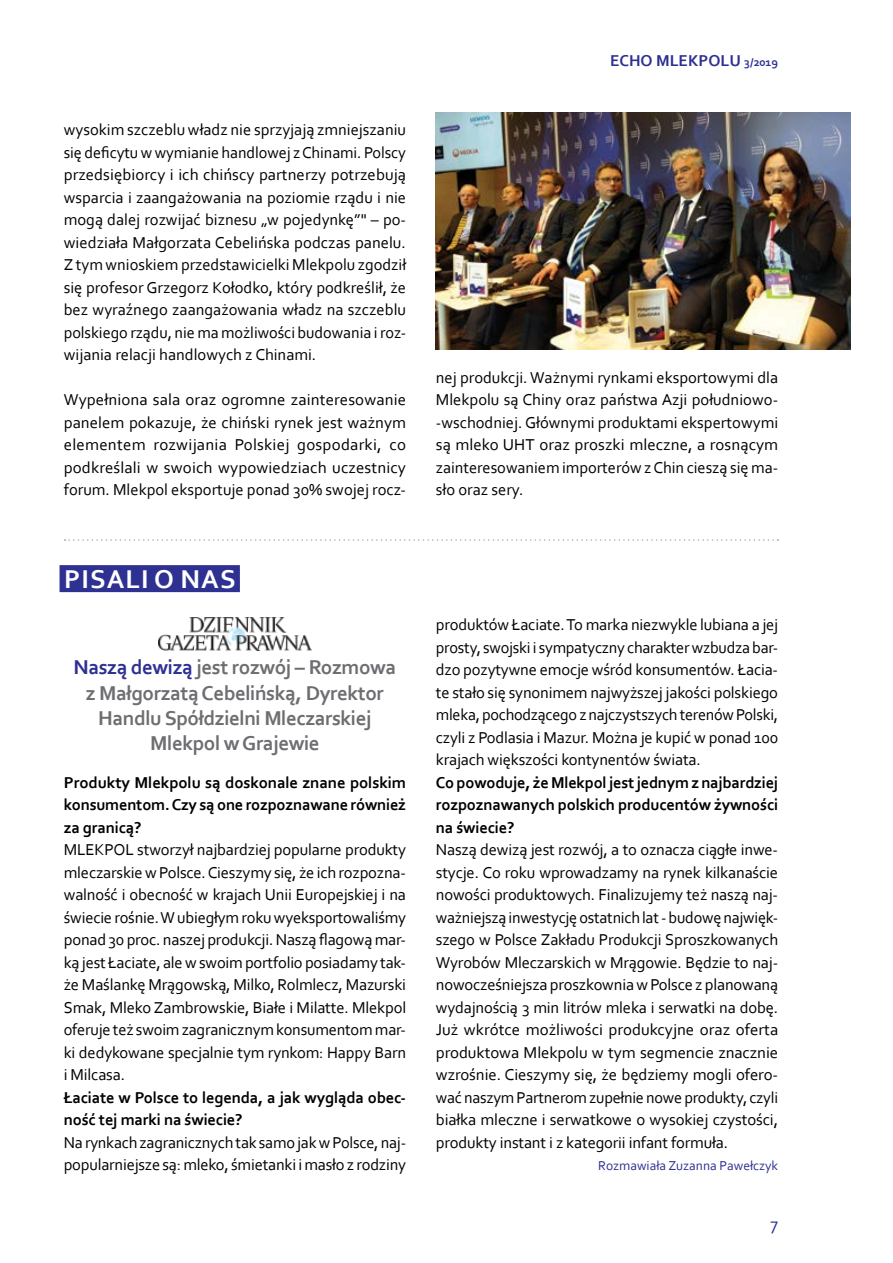
<style>
.page{position:relative;width:893px;height:1263px;background:#fff}
.page>*{position:absolute;margin:0;border:0;box-sizing:border-box;transform-origin:0 0}
.t1{font:700 27px "Corbel";color:#fff}
.t2{font:700 21px/25.2px "Corbel";letter-spacing:-.02em;color:#6d6e71;text-align:center}
.t3{font:18px "Corbel";color:#2e3092}
.t4{font:16.5px/22.5px "Corbel";letter-spacing:-.01em;color:#000;text-align:justify}
.t5{font:700 16.5px/22.5px "Corbel";letter-spacing:-.01em;color:#000;text-align:justify}
.t6{font:700 16.5px "Corbel";color:#2e3092}
.t7{font:13.5px "Corbel";color:#2e3092}
.s1{color:#2e3092}
.s2{font-size:12px}
</style>
<div class="page">
<img style="left:436px;top:112px;width:414px;height:238px">
<div style="left:60px;top:565px;width:180px;height:27px;background:#2e3092"></div>
<img style="left:158px;top:617px;width:154px;height:33px">
<svg style="left:65px;top:539px;width:713px;height:2px"></svg>
<p class="t4" style="left:64px;top:118px;width:344px">wysokim szczeblu władz nie sprzyjają zmniejszaniu się deficytu w wymianie handlowej z Chinami. Polscy przedsiębiorcy i ich chińscy partnerzy potrzebują wsparcia i zaangażowania na poziomie rządu i nie mogą dalej rozwijać biznesu „w pojedynkę”" – po&shy;wiedziała Małgorzata Cebelińska podczas panelu.<br>Z tym wnioskiem przedstawicielki Mlekpolu zgodził się profesor Grzegorz Kołodko, który podkreślił, że bez wyraźnego zaangażowania władz na szczeblu polskiego rządu, nie ma możliwości budowania i roz&shy;wijania relacji handlowych z Chinami.</p>
<p class="t4" style="left:64px;top:388px;width:344px">Wypełniona sala oraz ogromne zainteresowanie panelem pokazuje, że chiński rynek jest ważnym elementem rozwijania Polskiej gospodarki, co podkreślali w swoich wypowiedziach uczestnicy forum. Mlekpol eksportuje ponad 30% swojej rocz-</p>
<h1 class="t1" style="left:64px;top:562px;width:169px">pisali o nas</h1>
<p class="t2" style="left:74px;top:654px;width:324px"><span class="s1">N aszą dewizą</span> jest rozwój – Rozmowa z Małgorzatą Cebelińską, Dyrektor<br>Handlu Spółdzielni Mleczarskiej<br>Mlekpol w Grajewie</p>
<p class="t5" style="left:64px;top:770px;width:344px">Produkty Mlekpolu są doskonale znane polskim konsumentom. Czy są one rozpoznawane również za granicą?</p>
<p class="t4" style="left:64px;top:838px;width:344px">MLEKPOL stworzył najbardziej popularne produkty mleczarskie w Polsce. Cieszymy się, że ich rozpozna&shy;walność i obecność w krajach Unii Europejskiej i na świecie rośnie. W ubiegłym roku wyeksportowaliśmy ponad 30 proc. naszej produkcji. Naszą flagową mar&shy;ką jest Łaciate, ale w swoim portfolio posiadamy tak&shy;że Maślankę Mrągowską, Milko, Rolmlecz, Mazurski Smak, Mleko Zambrowskie, Białe i Milatte. Mlekpol oferuje też swoim zagranicznym konsumentom mar&shy;ki dedykowane specjalnie tym rynkom: Happy Barn i Milcasa.</p>
<p class="t5" style="left:64px;top:1085px;width:344px">Łaciate w Polsce to legenda, a jak wygląda obec&shy;ność tej marki na świecie?</p>
<p class="t4" style="left:64px;top:1130px;width:344px">Na rynkach zagranicznych tak samo jak w Polsce, naj&shy;popularniejsze są: mleko, śmietanki i masło z rodziny</p>
<p class="t6" style="left:610px;top:50px;width:170px">ECHO MLEKPOLU <span class="s2">3/2019</span></p>
<p class="t4" style="left:436px;top:365px;width:344px">nej produkcji. Ważnymi rynkami eksportowymi dla Mlekpolu są Chiny oraz państwa Azji południowo--wschodniej. Głównymi produktami ekspertowymi są mleko UHT oraz proszki mleczne, a rosnącym zainteresowaniem importerów z Chin cieszą się ma&shy;sło oraz sery.</p>
<p class="t4" style="left:436px;top:613px;width:344px">produktów Łaciate. To marka niezwykle lubiana a jej prosty, swojski i sympatyczny charakter wzbudza bar&shy;dzo pozytywne emocje wśród konsumentów. Łacia&shy;te stało się synonimem najwyższej jakości polskiego mleka, pochodzącego z najczystszych terenów Polski, czyli z Podlasia i Mazur. Można je kupić w ponad 100 krajach większości kontynentów świata.</p>
<p class="t5" style="left:436px;top:770px;width:344px">Co powoduje, że Mlekpol jest jednym z najbardziej rozpoznawanych polskich producentów żywności na świecie?</p>
<p class="t4" style="left:436px;top:838px;width:344px">Naszą dewizą jest rozwój, a to oznacza ciągłe inwe&shy;stycje. Co roku wprowadzamy na rynek kilkanaście nowości produktowych. Finalizujemy też naszą naj&shy;ważniejszą inwestycję ostatnich lat - budowę najwięk&shy;szego w Polsce Zakładu Produkcji Sproszkowanych Wyrobów Mleczarskich w Mrągowie. Będzie to naj&shy;nowocześniejsza proszkownia w Polsce z planowaną wydajnością 3 min litrów mleka i serwatki na dobę.<br>Już wkrótce możliwości produkcyjne oraz oferta produktowa Mlekpolu w tym segmencie znacznie wzrośnie. Cieszymy się, że będziemy mogli ofero&shy;wać naszym Partnerom zupełnie nowe produkty, czyli białka mleczne i serwatkowe o wysokiej czystości, produkty instant i z kategorii infant formuła.</p>
<p class="t7" style="left:598px;top:1157px;width:181px">Rozmawiała Zuzanna Pawełczyk</p>
<p class="t3" style="left:770px;top:1213px;width:9px">7</p>
</div>
